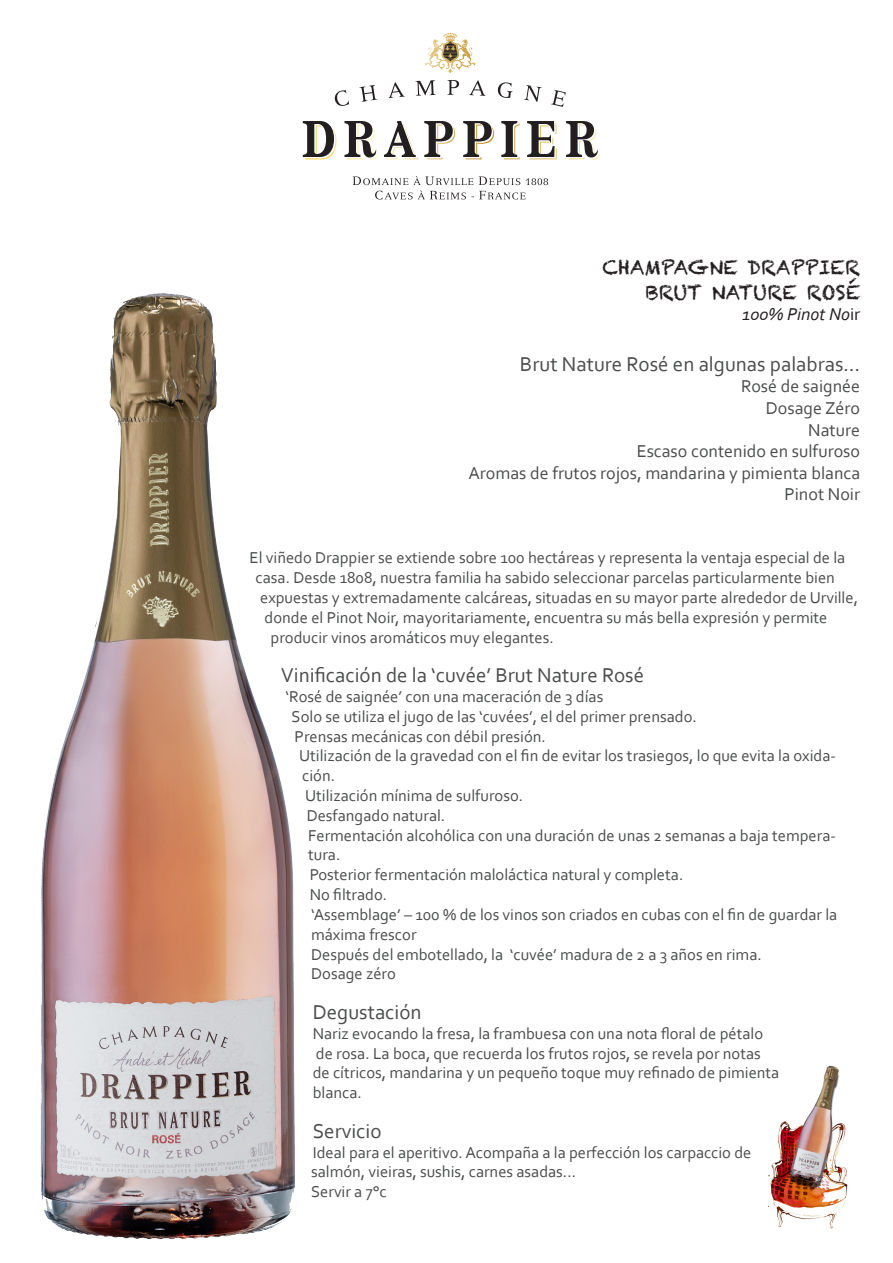
<style>
.page{position:relative;width:893px;height:1263px;background:#fff}
.page>*{position:absolute;margin:0;border:0;box-sizing:border-box;transform-origin:0 0}
.t1{font:21px "Corbel";color:#4b4c4d}
.t2{font:19.5px "Chalkduster";color:#231f20}
.t3{font:18px "Corbel";color:#4b4c4d}
.t4{font:italic 18px "Corbel";color:#231f20}
.t5{font:16.5px/19.8px "Corbel";color:#4b4c4d}
.s1{font-style:normal}
</style>
<div class="page">
<img style="left:768px;top:1065px;width:80px;height:164px">
<img style="left:40px;top:293px;width:255px;height:947px">
<svg style="left:334px;top:90px;width:15px;height:16px"></svg>
<svg style="left:359px;top:85px;width:19px;height:17px"></svg>
<svg style="left:388px;top:82px;width:17px;height:16px"></svg>
<svg style="left:415px;top:80px;width:21px;height:16px"></svg>
<svg style="left:447px;top:80px;width:12px;height:15px"></svg>
<svg style="left:469px;top:80px;width:17px;height:16px"></svg>
<svg style="left:497px;top:82px;width:16px;height:16px"></svg>
<svg style="left:524px;top:85px;width:18px;height:17px"></svg>
<svg style="left:551px;top:90px;width:15px;height:17px"></svg>
<svg style="left:352px;top:176px;width:168px;height:9px"></svg>
<svg style="left:526px;top:178px;width:22px;height:7px"></svg>
<svg style="left:375px;top:191px;width:150px;height:8px"></svg>
<svg style="left:501px;top:121px;width:16px;height:36px"></svg>
<svg style="left:527px;top:121px;width:27px;height:36px"></svg>
<svg style="left:424px;top:121px;width:29px;height:36px"></svg>
<svg style="left:463px;top:121px;width:29px;height:36px"></svg>
<svg style="left:566px;top:121px;width:32px;height:37px"></svg>
<svg style="left:384px;top:121px;width:32px;height:36px"></svg>
<svg style="left:344px;top:121px;width:32px;height:37px"></svg>
<svg style="left:303px;top:121px;width:31px;height:36px"></svg>
<svg style="left:442px;top:33px;width:17px;height:30px"></svg>
<p class="t2" style="left:602px;top:255px;width:259px">CHAMPAGNE DRAPPIER</p>
<p class="t2" style="left:646px;top:281px;width:216px">BRUT NATURE ROSÉ</p>
<p class="t4" style="left:742px;top:303px;width:120px">100% Pinot No<span class="s1">ir</span></p>
<p class="t1" style="left:520px;top:351px;width:342px">Brut Nature Rosé en algunas palabras…</p>
<p class="t3" style="left:741px;top:375px;width:121px">Rosé de saignée</p>
<p class="t3" style="left:766px;top:397px;width:96px">Dosage Zéro</p>
<p class="t3" style="left:808px;top:418px;width:53px">Nature</p>
<p class="t3" style="left:637px;top:440px;width:225px">Escaso contenido en sulfuroso</p>
<p class="t3" style="left:468px;top:462px;width:393px">Aromas de frutos rojos, mandarina y pimienta blanca</p>
<p class="t3" style="left:784px;top:483px;width:77px">Pinot Noir</p>
<p class="t5" style="left:250px;top:548px;width:597px">El viñedo Drappier se extiende sobre 100 hectáreas y representa la ventaja especial de la</p>
<p class="t5" style="left:256px;top:567px;width:581px">casa. Desde 1808, nuestra familia ha sabido seleccionar parcelas particularmente bien</p>
<p class="t5" style="left:260px;top:587px;width:599px">expuestas y extremadamente calcáreas, situadas en su mayor parte alrededor de Urville,</p>
<p class="t5" style="left:265px;top:607px;width:564px">donde el Pinot Noir, mayoritariamente, encuentra su más bella expresión y permite</p>
<p class="t5" style="left:271px;top:627px;width:285px">producir vinos aromáticos muy elegantes.</p>
<p class="t1" style="left:281px;top:662px;width:364px">Vinificación de la ‘cuvée’ Brut Nature Rosé</p>
<p class="t5" style="left:286px;top:686px;width:319px">‘Rosé de saignée’ con una maceración de 3 días</p>
<p class="t5" style="left:292px;top:706px;width:407px">Solo se utiliza el jugo de las ‘cuvées’, el del primer prensado.</p>
<p class="t5" style="left:295px;top:726px;width:253px">Prensas mecánicas con débil presión.</p>
<p class="t5" style="left:299px;top:746px;width:538px">Utilización de la gravedad con el fin de evitar los trasiegos, lo que evita la oxida&shy;ción.</p>
<p class="t5" style="left:305px;top:785px;width:219px">Utilización mínima de sulfuroso.</p>
<p class="t5" style="left:307px;top:805px;width:140px">Desfangado natural.</p>
<p class="t5" style="left:308px;top:825px;width:529px">Fermentación alcohólica con una duración de unas 2 semanas a baja tempera&shy;tura.</p>
<p class="t5" style="left:310px;top:864px;width:375px">Posterior fermentación maloláctica natural y completa.</p>
<p class="t5" style="left:310px;top:884px;width:79px">No filtrado.</p>
<p class="t5" style="left:311px;top:904px;width:528px">‘Assemblage’ – 100 % de los vinos son criados en cubas con el fin de guardar la máxima frescor</p>
<p class="t5" style="left:311px;top:944px;width:452px">Después del embotellado, la ‘cuvée’ madura de 2 a 3 años en rima.</p>
<p class="t5" style="left:311px;top:963px;width:86px">Dosage zéro</p>
<p class="t1" style="left:313px;top:999px;width:110px">Degustación</p>
<p class="t5" style="left:313px;top:1023px;width:452px">Nariz evocando la fresa, la frambuesa con una nota floral de pétalo</p>
<p class="t5" style="left:316px;top:1043px;width:446px">de rosa. La boca, que recuerda los frutos rojos, se revela por notas</p>
<p class="t5" style="left:313px;top:1062px;width:468px">de cítricos, mandarina y un pequeño toque muy refinado de pimienta</p>
<p class="t5" style="left:313px;top:1082px;width:51px">blanca.</p>
<p class="t1" style="left:313px;top:1118px;width:70px">Servicio</p>
<p class="t5" style="left:313px;top:1142px;width:440px">Ideal para el aperitivo. Acompaña a la perfección los carpaccio de</p>
<p class="t5" style="left:311px;top:1161px;width:266px">salmón, vieiras, sushis, carnes asadas...</p>
<p class="t5" style="left:311px;top:1181px;width:77px">Servir a 7°c</p>
</div>
